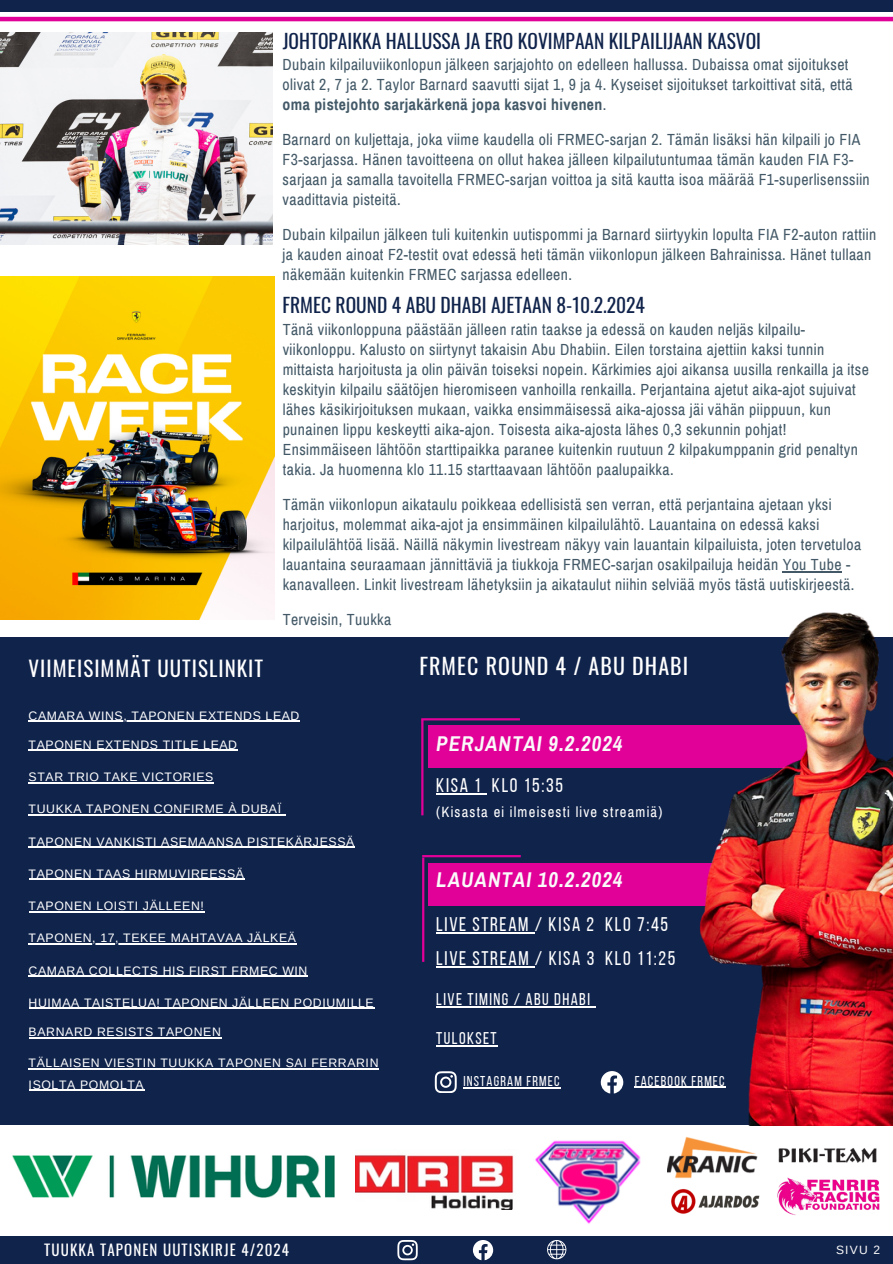
<style>
.page{position:relative;width:893px;height:1264px;background:#fff}
.page>*{position:absolute;margin:0;border:0;box-sizing:border-box;transform-origin:0 0}
.t1{font:21.9px "Oswald";letter-spacing:.05em;color:#fff}
.t2{font:21px "Oswald";letter-spacing:.05em;color:#fff}
.t3{font:italic 700 20.85px "Archivo Narrow";letter-spacing:.05em;color:#fafafa}
.t4{font:19.65px "Bebas Neue";letter-spacing:.085em;color:#fff}
.t5{font:19.5px "Oswald";color:#10234b}
.t6{font:16.95px "Bebas Neue";letter-spacing:.085em;color:#fff}
.t7{font:15.75px/20px "Archivo Narrow";letter-spacing:.025em;color:#435967}
.t8{font:15px "Oswald";letter-spacing:.075em;color:#fff}
.t9{font:14.55px "Archivo Narrow";letter-spacing:.085em;color:#fff}
.t10{font:14.25px "Bebas Neue";letter-spacing:.085em;color:#fff}
.t11{font:12.3px/21.5px "Arimo";letter-spacing:.05em;color:#fff}
.t12{font:12px "Arimo";color:#fafafa}
.s1{font-weight:700}
</style>
<div class="page">
<div style="left:0;top:1236px;width:892px;height:27px;background:#10234b"></div>
<svg style="left:473px;top:1240px;width:20px;height:20px"></svg>
<svg style="left:397px;top:1240px;width:20px;height:20px"></svg>
<svg style="left:547px;top:1240px;width:19px;height:18px"></svg>
<div style="left:0;top:0;width:892px;height:12px;background:#10234b"></div>
<hr style="left:782px;top:571px;width:60px;height:1px;background:#435967">
<div style="left:0;top:637px;width:892px;height:487px;background:#10234b"></div>
<img style="left:778px;top:1148px;width:99px;height:15px">
<img style="left:671px;top:1189px;width:89px;height:25px">
<img style="left:12px;top:1155px;width:322px;height:42px">
<img style="left:667px;top:1136px;width:91px;height:43px">
<img style="left:355px;top:1155px;width:159px;height:54px">
<img style="left:535px;top:1140px;width:106px;height:84px">
<img style="left:777px;top:1177px;width:102px;height:38px">
<hr style="left:0;top:17px;width:892px;height:4px;background:#e10098">
<img style="left:0;top:276px;width:274px;height:344px">
<img style="left:0;top:33px;width:272px;height:211px">
<hr style="left:422px;top:857px;width:2px;height:104px;background:#e10098">
<hr style="left:422px;top:855px;width:98px;height:2px;background:#e10098">
<hr style="left:421px;top:719px;width:2px;height:96px;background:#e10098">
<hr style="left:421px;top:718px;width:99px;height:2px;background:#e10098">
<svg style="left:434px;top:1071px;width:22px;height:21px"></svg>
<svg style="left:600px;top:1071px;width:23px;height:22px"></svg>
<div style="left:428px;top:725px;width:421px;height:42px;background:#e10098"></div>
<hr style="left:436px;top:1006px;width:155px;height:1px;background:#fff">
<hr style="left:436px;top:1045px;width:62px;height:1px;background:#fff">
<div style="left:428px;top:862px;width:322px;height:43px;background:#e10098"></div>
<img style="left:689px;top:612px;width:203px;height:513px">
<hr style="left:436px;top:932px;width:99px;height:1px;background:#fff">
<hr style="left:436px;top:793px;width:46px;height:1px;background:#fff">
<hr style="left:444px;top:966px;width:91px;height:1px;background:#fff">
<hr style="left:29px;top:750px;width:209px;height:1px;background:#fff">
<hr style="left:29px;top:782px;width:185px;height:1px;background:#fff">
<hr style="left:29px;top:814px;width:253px;height:1px;background:#fff">
<hr style="left:29px;top:846px;width:326px;height:1px;background:#fff">
<hr style="left:29px;top:879px;width:215px;height:1px;background:#fff">
<hr style="left:29px;top:943px;width:267px;height:1px;background:#fff">
<hr style="left:29px;top:1037px;width:192px;height:1px;background:#fff">
<hr style="left:29px;top:911px;width:175px;height:1px;background:#fff">
<hr style="left:29px;top:720px;width:271px;height:1px;background:#fff">
<hr style="left:29px;top:975px;width:279px;height:1px;background:#fff">
<hr style="left:29px;top:1007px;width:345px;height:1px;background:#fff">
<hr style="left:29px;top:1068px;width:350px;height:1px;background:#fff">
<hr style="left:29px;top:1089px;width:115px;height:1px;background:#fff">
<hr style="left:634px;top:1086px;width:91px;height:2px;background:#fff">
<hr style="left:463px;top:1086px;width:98px;height:2px;background:#fff">
<p class="t5" style="left:283px;top:25px;width:480px">JOHTOPAIKKA HALLUSSA JA ERO KOVIMPAAN KILPAILIJAAN KASVOI</p>
<h1 class="t7" style="left:282px;top:55px;width:571px">Dubain kilpailuviikonlopun jälkeen sarjajohto on edelleen hallussa. Dubaissa omat sijoitukset olivat 2, 7 ja 2. Taylor Barnard saavutti sijat 1, 9 ja 4. Kyseiset sijoitukset tarkoittivat sitä, että <span class="s1">oma pistejohto sarjakärkenä jopa kasvoi hivenen</span>.</h1>
<h4 class="t7" style="left:282px;top:130px;width:588px">Barnard on kuljettaja, joka viime kaudella oli FRMEC-sarjan 2. Tämän lisäksi hän kilpaili jo FIA F3-sarjassa. Hänen tavoitteena on ollut hakea jälleen kilpailutuntumaa tämän kauden FIA F3- sarjaan ja samalla tavoitella FRMEC-sarjan voittoa ja sitä kautta isoa määrää F1-superlisenssiin vaadittavia pisteitä.</h4>
<h4 class="t7" style="left:282px;top:225px;width:595px">Dubain kilpailun jälkeen tuli kuitenkin uutispommi ja Barnard siirtyykin lopulta FIA F2-auton rattiin ja kauden ainoat F2-testit ovat edessä heti tämän viikonlopun jälkeen Bahrainissa. Hänet tullaan näkemään kuitenkin FRMEC sarjassa edelleen.</h4>
<p class="t2" style="left:29px;top:651px;width:236px">VIIMEISIMMÄT UUTISLINKIT</p>
<p class="t5" style="left:282px;top:290px;width:364px">FRMEC ROUND 4 ABU DHABI AJETAAN 8-10.2.2024</p>
<p class="t7" style="left:283px;top:320px;width:587px">Tänä viikonloppuna päästään jälleen ratin taakse ja edessä on kauden neljäs kilpailu&shy;viikonloppu. Kalusto on siirtynyt takaisin Abu Dhabiin. Eilen torstaina ajettiin kaksi tunnin mittaista harjoitusta ja olin päivän toiseksi nopein. Kärkimies ajoi aikansa uusilla renkailla ja itse keskityin kilpailu säätöjen hieromiseen vanhoilla renkailla. Perjantaina ajetut aika-ajot sujuivat lähes käsikirjoituksen mukaan, vaikka ensimmäisessä aika-ajossa jäi vähän piippuun, kun punainen lippu keskeytti aika-ajon. Toisesta aika-ajosta lähes 0,3 sekunnin pohjat!<br>Ensimmäiseen lähtöön starttipaikka paranee kuitenkin ruutuun 2 kilpakumppanin grid penaltyn takia. Ja huomenna klo 11.15 starttaavaan lähtöön paalupaikka.</p>
<h6 class="t7" style="left:283px;top:495px;width:580px">Tämän viikonlopun aikataulu poikkeaa edellisistä sen verran, että perjantaina ajetaan yksi harjoitus, molemmat aika-ajot ja ensimmäinen kilpailulähtö. Lauantaina on edessä kaksi kilpailulähtöä lisää. Näillä näkymin livestream näkyy vain lauantain kilpailuista, joten tervetuloa lauantaina seuraamaan jännittäviä ja tiukkoja FRMEC-sarjan osakilpailuja heidän You Tube - kanavalleen. Linkit livestream lähetyksiin ja aikataulut niihin selviää myös tästä uutiskirjeestä.</h6>
<h6 class="t7" style="left:283px;top:610px;width:110px">Terveisin, Tuukka</h6>
<h6 class="t1" style="left:419px;top:649px;width:270px">FRMEC ROUND 4 / ABU DHABI</h6>
<p class="t11" style="left:29px;top:704px;width:272px">CAMARA WINS, TAPONEN EXTENDS LEAD</p>
<h6 class="t11" style="left:29px;top:734px;width:210px">TAPONEN EXTENDS TITLE LEAD</h6>
<p class="t11" style="left:29px;top:766px;width:186px">STAR TRIO TAKE VICTORIES</p>
<p class="t11" style="left:29px;top:798px;width:254px">TUUKKA TAPONEN CONFIRME À DUBAÏ</p>
<p class="t11" style="left:29px;top:830px;width:327px">TAPONEN VANKISTI ASEMAANSA PISTEKÄRJESSÄ</p>
<p class="t11" style="left:29px;top:862px;width:217px">TAPONEN TAAS HIRMUVIREESSÄ</p>
<p class="t11" style="left:29px;top:895px;width:177px">TAPONEN LOISTI JÄLLEEN!</p>
<p class="t11" style="left:29px;top:927px;width:269px">TAPONEN, 17, TEKEE MAHTAVAA JÄLKEÄ</p>
<p class="t11" style="left:29px;top:959px;width:280px">CAMARA COLLECTS HIS FIRST FRMEC WIN</p>
<p class="t11" style="left:29px;top:991px;width:346px">HUIMAA TAISTELUA! TAPONEN JÄLLEEN PODIUMILLE</p>
<h5 class="t11" style="left:29px;top:1021px;width:194px">BARNARD RESISTS TAPONEN</h5>
<p class="t11" style="left:29px;top:1052px;width:351px">TÄLLAISEN VIESTIN TUUKKA TAPONEN SAI FERRARIN<br>ISOLTA POMOLTA</p>
<p class="t3" style="left:436px;top:732px;width:188px">PERJANTAI 9.2.2024</p>
<p class="t4" style="left:436px;top:777px;width:46px">KISA 1</p>
<p class="t4" style="left:492px;top:777px;width:72px">KLO 15:35</p>
<h4 class="t9" style="left:436px;top:804px;width:227px">(Kisasta ei ilmeisesti live streamiä)</h4>
<h2 class="t3" style="left:436px;top:868px;width:188px">LAUANTAI 10.2.2024</h2>
<h2 class="t4" style="left:436px;top:915px;width:233px">LIVE STREAM / KISA 2 KLO 7:45</h2>
<h1 class="t4" style="left:436px;top:950px;width:240px">LIVE STREAM / KISA 3 KLO 11:25</h1>
<h6 class="t6" style="left:436px;top:992px;width:155px">LIVE TIMING / ABU DHABI</h6>
<p class="t6" style="left:436px;top:1031px;width:62px">TULOKSET</p>
<h3 class="t10" style="left:451px;top:1074px;width:91px">FACEBOOK FRMEC</h3>
<p class="t10" style="left:463px;top:1075px;width:98px">INSTAGRAM FRMEC</p>
<p class="t10" style="left:634px;top:1074px;width:91px">FACEBOOK FRMEC</p>
<p class="t8" style="left:44px;top:1238px;width:246px">TUUKKA TAPONEN UUTISKIRJE 4/2024</p>
<p class="t12" style="left:836px;top:1242px;width:46px">SIVU 2</p>
</div>
